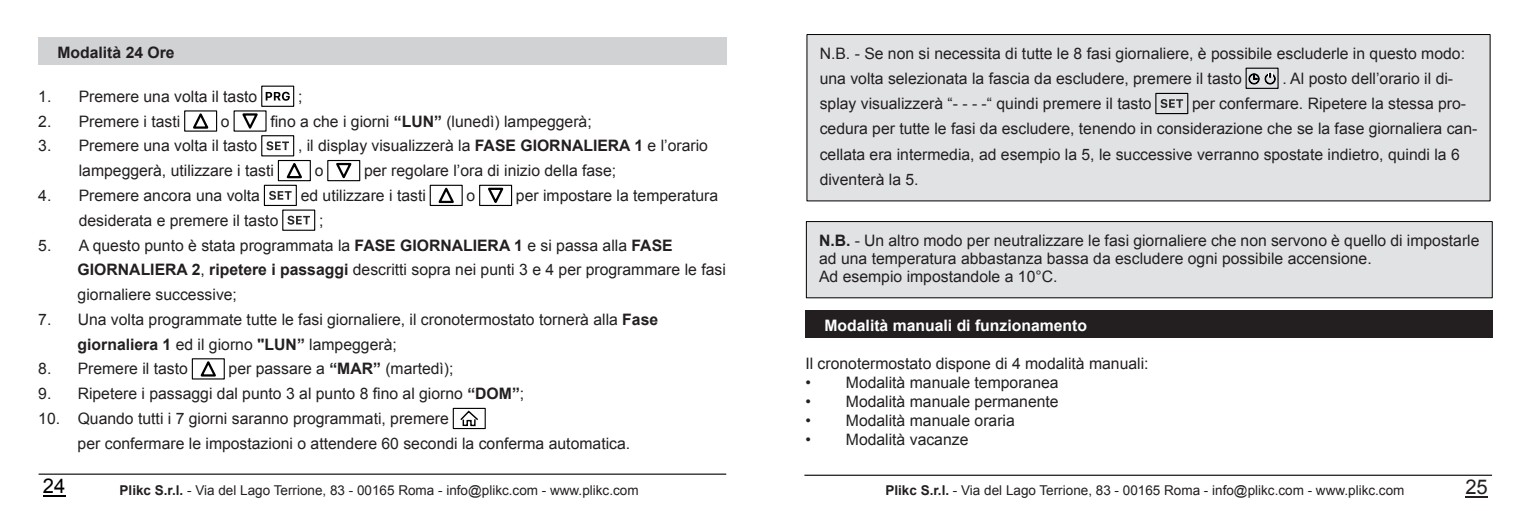
<style>
.page{position:relative;width:1531px;height:511px;background:#fff}
.page>*{position:absolute;margin:0;border:0;box-sizing:border-box;transform-origin:0 0}
.t1{font:20.25px "Arial";color:#000001}
.t2{font:20.25px "Arial";color:#231f20}
.t3{font:15.75px/24.8px "Arial";color:#231f20}
.t4{font:700 15.75px "Arial";color:#fff}
.t5{font:700 15.75px "Arial";color:#231f20}
.t6{font:13.5px "Arial";color:#231f20}
.s1{font-weight:700}
</style>
<div class="page">
<hr style="left:39px;top:473px;width:687px;height:1px;background:#000">
<hr style="left:804px;top:474px;width:688px;height:1px;background:#000">
<hr style="left:1465px;top:495px;width:23px;height:2px;background:#231f20">
<hr style="left:43px;top:494px;width:22px;height:2px;background:#000001">
<div style="left:38px;top:37px;width:689px;height:27px;background:#d1d2d4"></div>
<svg style="left:438px;top:187px;width:16px;height:17px"></svg>
<div style="left:430px;top:184px;width:33px;height:22px;border:1px solid #000001"></div>
<svg style="left:460px;top:410px;width:18px;height:16px"></svg>
<div style="left:453px;top:407px;width:33px;height:21px;border:1px solid #000001"></div>
<svg style="left:488px;top:187px;width:16px;height:16px"></svg>
<div style="left:479px;top:184px;width:33px;height:22px;border:1px solid #000001"></div>
<svg style="left:193px;top:113px;width:16px;height:16px"></svg>
<div style="left:184px;top:110px;width:33px;height:21px;border:1px solid #000001"></div>
<div style="left:264px;top:184px;width:33px;height:22px;border:1px solid #000001"></div>
<svg style="left:269px;top:191px;width:23px;height:9px"></svg>
<svg style="left:200px;top:361px;width:16px;height:16px"></svg>
<div style="left:192px;top:358px;width:33px;height:21px;border:1px solid #000001"></div>
<svg style="left:336px;top:162px;width:16px;height:17px"></svg>
<div style="left:327px;top:160px;width:33px;height:21px;border:1px solid #000001"></div>
<svg style="left:287px;top:215px;width:23px;height:9px"></svg>
<svg style="left:242px;top:113px;width:16px;height:16px"></svg>
<svg style="left:286px;top:163px;width:16px;height:16px"></svg>
<div style="left:278px;top:160px;width:33px;height:21px;border:1px solid #000001"></div>
<div style="left:261px;top:135px;width:33px;height:21px;border:1px solid #000001"></div>
<svg style="left:266px;top:141px;width:23px;height:9px"></svg>
<svg style="left:266px;top:92px;width:24px;height:9px"></svg>
<div style="left:261px;top:85px;width:33px;height:22px;border:1px solid #000001"></div>
<div style="left:805px;top:310px;width:687px;height:27px;background:#231f20"></div>
<div style="left:806px;top:221px;width:686px;height:77px;background:#e1e2e4;border:1px solid #000001"></div>
<div style="left:806px;top:34px;width:684px;height:167px;background:#e1e2e4;border:1px solid #000001"></div>
<div style="left:1155px;top:93px;width:33px;height:21px;border:1px solid #000001"></div>
<svg style="left:1160px;top:99px;width:23px;height:9px"></svg>
<svg style="left:1248px;top:72px;width:28px;height:13px"></svg>
<div style="left:1245px;top:68px;width:33px;height:21px;border:1px solid #000001"></div>
<p class="t5" style="left:57px;top:47px;width:119px">Modalità 24 Ore</p>
<p class="t3" style="left:38px;top:85px;width:221px">1. Premere una volta il tasto</p>
<p class="t3" style="left:298px;top:85px;width:6px">;</p>
<p class="t3" style="left:38px;top:110px;width:144px">2. Premere i tasti</p>
<p class="t3" style="left:221px;top:110px;width:10px">o</p>
<p class="t3" style="left:270px;top:110px;width:323px">fino a che i giorni <span class="s1">“LUN”</span> (lunedì) lampeggerà;</p>
<p class="t3" style="left:38px;top:135px;width:221px">3. Premere una volta il tasto</p>
<p class="t3" style="left:298px;top:135px;width:411px">, il display visualizzerà la <span class="s1">FASE GIORNALIERA 1</span> e l’orario</p>
<p class="t3" style="left:79px;top:159px;width:197px">lampeggerà, utilizzare i tasti</p>
<p class="t3" style="left:315px;top:159px;width:10px">o</p>
<p class="t3" style="left:364px;top:159px;width:254px">per regolare l’ora di inizio della fase;</p>
<p class="t3" style="left:38px;top:184px;width:223px">4. Premere ancora una volta</p>
<p class="t3" style="left:301px;top:184px;width:127px">ed utilizzare i tasti</p>
<p class="t3" style="left:466px;top:184px;width:10px">o</p>
<p class="t3" style="left:516px;top:184px;width:204px">per impostare la temperatura</p>
<p class="t3" style="left:79px;top:209px;width:201px">desiderata e premere il tasto</p>
<p class="t3" style="left:319px;top:209px;width:6px">;</p>
<p class="t3" style="left:78px;top:234px;width:650px;text-indent:-39px">5. A questo punto è stata programmata la <span class="s1">FASE GIORNALIERA 1</span> e si passa alla <span class="s1">FASE<br>GIORNALIERA 2</span>, <span class="s1">ripetere i passaggi</span> descritti sopra nei punti 3 e 4 per programmare le fasi giornaliere successive;</p>
<p class="t3" style="left:78px;top:308px;width:582px;text-indent:-39px">7. Una volta programmate tutte le fasi giornaliere, il cronotermostato tornerà alla <span class="s1">Fase giornaliera 1</span> ed il giorno <span class="s1">"LUN”</span> lampeggerà;</p>
<p class="t3" style="left:38px;top:357px;width:151px">8. Premere il tasto</p>
<p class="t3" style="left:229px;top:357px;width:226px">per passare a <span class="s1">“MAR”</span> (martedì);</p>
<p class="t3" style="left:38px;top:382px;width:487px">9. Ripetere i passaggi dal punto 3 al punto 8 fino al giorno <span class="s1">“DOM”</span>;</p>
<p class="t3" style="left:78px;top:407px;width:554px;text-indent:-39px">10. Quando tutti i 7 giorni saranno programmati, premere<br>per confermare le impostazioni o attendere 60 secondi la conferma automatica.</p>
<p class="t3" style="left:820px;top:42px;width:647px">N.B. - Se non si necessita di tutte le 8 fasi giornaliere, è possibile escluderle in questo modo: una volta selezionata la fascia da escludere, premere il tasto</p>
<p class="t3" style="left:1282px;top:67px;width:172px">. Al posto dell’orario il di-</p>
<p class="t3" style="left:820px;top:92px;width:333px">splay visualizzerà “- - - -“ quindi premere il tasto</p>
<p class="t3" style="left:820px;top:92px;width:659px;text-indent:372px">per confermare. Ripetere la stessa pro&shy;cedura per tutte le fasi da escludere, tenendo in considerazione che se la fase giornaliera can&shy;cellata era intermedia, ad esempio la 5, le successive verranno spostate indietro, quindi la 6 diventerà la 5.</p>
<p class="t3" style="left:819px;top:232px;width:662px;line-height:18px"><span class="s1">N.B.</span> - Un altro modo per neutralizzare le fasi giornaliere che non servono è quello di impostarle ad una temperatura abbastanza bassa da escludere ogni possibile accensione.<br>Ad esempio impostandole a 10°C.</p>
<p class="t4" style="left:824px;top:319px;width:264px">Modalità manuali di funzionamento</p>
<p class="t3" style="left:805px;top:352px;width:345px">Il cronotermostato dispone di 4 modalità manuali:</p>
<p class="t3" style="left:805px;top:371px;width:255px">• Modalità manuale temporanea</p>
<p class="t3" style="left:805px;top:390px;width:255px">• Modalità manuale permanente</p>
<p class="t3" style="left:805px;top:409px;width:211px">• Modalità manuale oraria</p>
<p class="t3" style="left:805px;top:428px;width:165px">• Modalità vacanze</p>
<p class="t1" style="left:43px;top:477px;width:24px">24</p>
<p class="t6" style="left:120px;top:484px;width:520px"><span class="s1">Plikc S.r.l.</span> - Via del Lago Terrione, 83 - 00165 Roma - info@plikc.com - www.plikc.com</p>
<p class="t6" style="left:885px;top:484px;width:520px"><span class="s1">Plikc S.r.l.</span> - Via del Lago Terrione, 83 - 00165 Roma - info@plikc.com - www.plikc.com</p>
<p class="t2" style="left:1465px;top:478px;width:24px">25</p>
</div>
